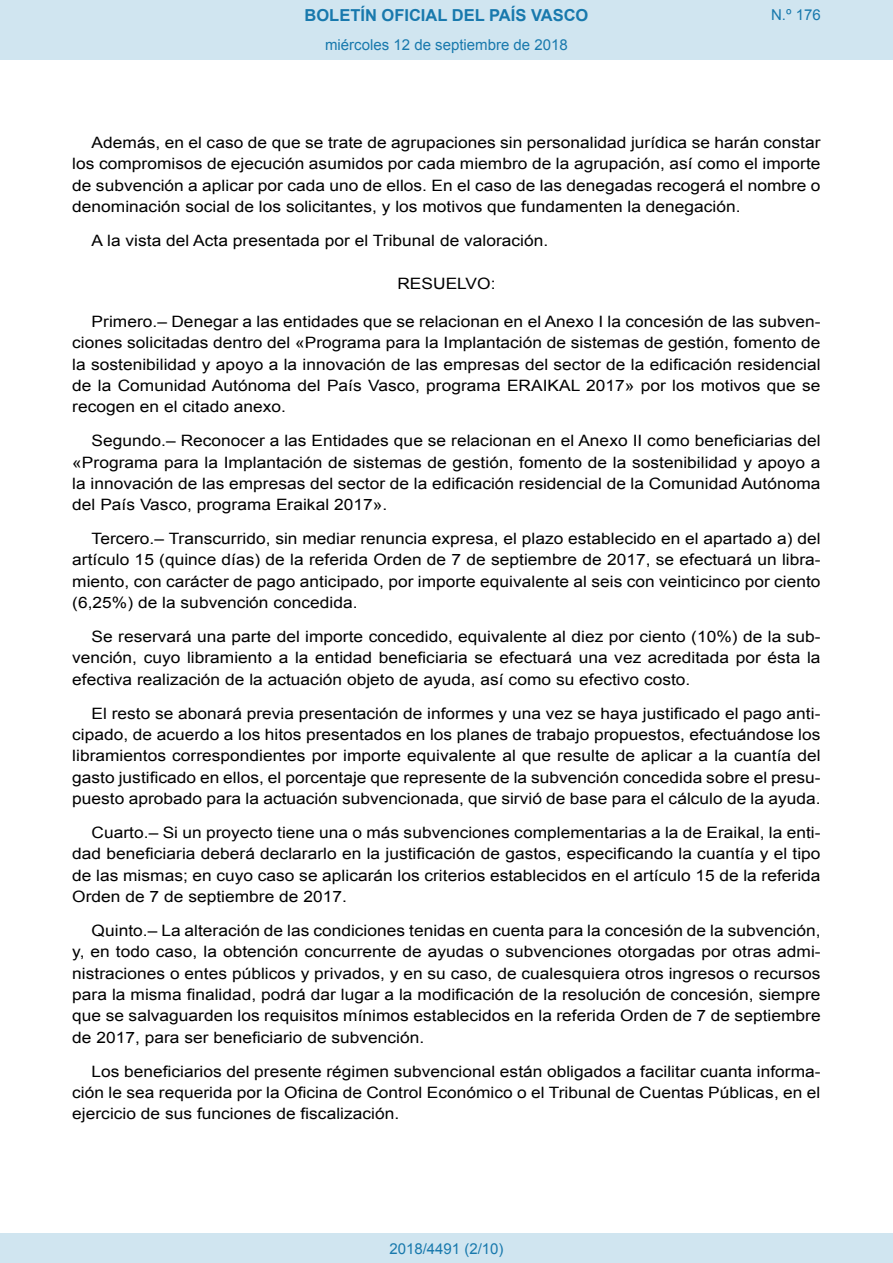
<style>
.page{position:relative;width:893px;height:1263px;background:#fff}
.page>*{position:absolute;margin:0;border:0;box-sizing:border-box;transform-origin:0 0}
.t1{font:700 16.5px "Arial";color:#1879ad}
.BOPVDetalle{font:15.6px/21.3px "Arial";color:#000;text-align:justify;scale:1.11 1}
.BOPVClave{font:15.6px "Arial";color:#000;scale:1.11 1}
.Paginacion_Centro{font:15px "Arial";color:#1879ad}
</style>
<div class="page">
<div style="left:0;top:0;width:893px;height:60px;background:#d0e5f0"></div>
<div style="left:0;top:1233px;width:893px;height:30px;background:#d0e5f0"></div>
<p class="t1" style="left:305px;top:4px;width:285px">BOLETÍN OFICIAL DEL PAÍS VASCO</p>
<p class="Paginacion_Centro" style="left:325px;top:35px;width:244px">miércoles 12 de septiembre de 2018</p>
<p class="Paginacion_Centro" style="left:771px;top:5px;width:51px">N.º 176</p>
<p class="BOPVDetalle" style="left:72px;top:132px;width:676px;text-indent:19px">Además, en el caso de que se trate de agrupaciones sin personalidad jurídica se harán constar los compromisos de ejecución asumidos por cada miembro de la agrupación, así como el importe de subvención a aplicar por cada uno de ellos. En el caso de las denegadas recogerá el nombre o denominación social de los solicitantes, y los motivos que fundamenten la denegación.</p>
<p class="BOPVDetalle" style="left:92px;top:230px;width:413px">A la vista del Acta presentada por el Tribunal de valoración.</p>
<p class="BOPVClave" style="left:397px;top:273px;width:90px">RESUELVO:</p>
<p class="BOPVDetalle" style="left:72px;top:311px;width:676px;text-indent:19px">Primero.– Denegar a las entidades que se relacionan en el Anexo I la concesión de las subven&shy;ciones solicitadas dentro del «Programa para la Implantación de sistemas de gestión, fomento de la sostenibilidad y apoyo a la innovación de las empresas del sector de la edificación residencial de la Comunidad Autónoma del País Vasco, programa ERAIKAL 2017» por los motivos que se recogen en el citado anexo.</p>
<p class="BOPVDetalle" style="left:72px;top:430px;width:676px;text-indent:19px">Segundo.– Reconocer a las Entidades que se relacionan en el Anexo II como beneficiarias del «Programa para la Implantación de sistemas de gestión, fomento de la sostenibilidad y apoyo a la innovación de las empresas del sector de la edificación residencial de la Comunidad Autónoma del País Vasco, programa Eraikal 2017».</p>
<p class="BOPVDetalle" style="left:72px;top:528px;width:676px;text-indent:19px">Tercero.– Transcurrido, sin mediar renuncia expresa, el plazo establecido en el apartado a) del artículo 15 (quince días) de la referida Orden de 7 de septiembre de 2017, se efectuará un libra&shy;miento, con carácter de pago anticipado, por importe equivalente al seis con veinticinco por ciento (6,25%) de la subvención concedida.</p>
<p class="BOPVDetalle" style="left:72px;top:626px;width:676px;text-indent:19px">Se reservará una parte del importe concedido, equivalente al diez por ciento (10%) de la sub&shy;vención, cuyo libramiento a la entidad beneficiaria se efectuará una vez acreditada por ésta la efectiva realización de la actuación objeto de ayuda, así como su efectivo costo.</p>
<p class="BOPVDetalle" style="left:72px;top:703px;width:676px;text-indent:19px">El resto se abonará previa presentación de informes y una vez se haya justificado el pago anti&shy;cipado, de acuerdo a los hitos presentados en los planes de trabajo propuestos, efectuándose los libramientos correspondientes por importe equivalente al que resulte de aplicar a la cuantía del gasto justificado en ellos, el porcentaje que represente de la subvención concedida sobre el presu&shy;puesto aprobado para la actuación subvencionada, que sirvió de base para el cálculo de la ayuda.</p>
<p class="BOPVDetalle" style="left:72px;top:822px;width:676px;text-indent:19px">Cuarto.– Si un proyecto tiene una o más subvenciones complementarias a la de Eraikal, la enti&shy;dad beneficiaria deberá declararlo en la justificación de gastos, especificando la cuantía y el tipo de las mismas; en cuyo caso se aplicarán los criterios establecidos en el artículo 15 de la referida Orden de 7 de septiembre de 2017.</p>
<p class="BOPVDetalle" style="left:72px;top:920px;width:676px;text-indent:19px">Quinto.– La alteración de las condiciones tenidas en cuenta para la concesión de la subvención, y, en todo caso, la obtención concurrente de ayudas o subvenciones otorgadas por otras admi&shy;nistraciones o entes públicos y privados, y en su caso, de cualesquiera otros ingresos o recursos para la misma finalidad, podrá dar lugar a la modificación de la resolución de concesión, siempre que se salvaguarden los requisitos mínimos establecidos en la referida Orden de 7 de septiembre de 2017, para ser beneficiario de subvención.</p>
<p class="BOPVDetalle" style="left:72px;top:1061px;width:676px;text-indent:19px">Los beneficiarios del presente régimen subvencional están obligados a facilitar cuanta informa&shy;ción le sea requerida por la Oficina de Control Económico o el Tribunal de Cuentas Públicas, en el ejercicio de sus funciones de fiscalización.</p>
<p class="Paginacion_Centro" style="left:389px;top:1238px;width:116px">2018/4491 (2/10)</p>
</div>
